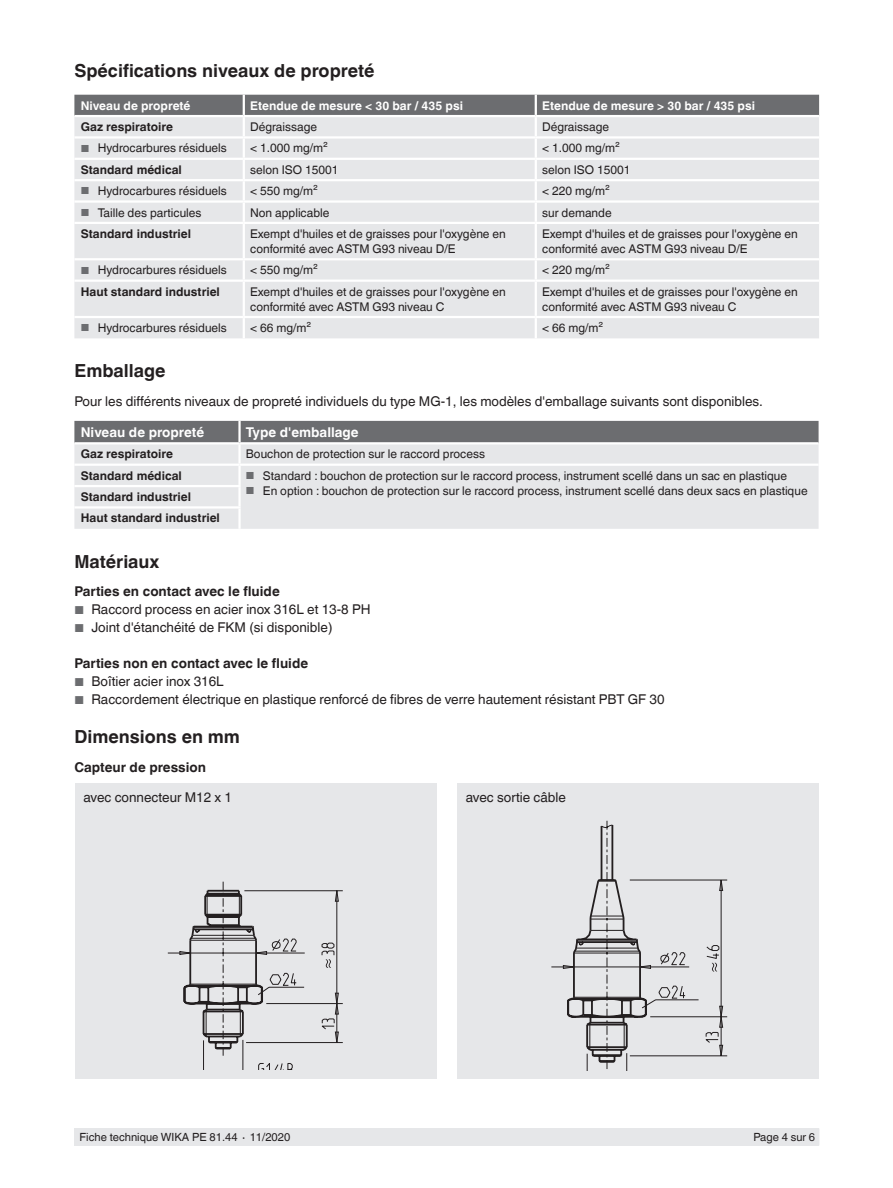
<style>
.page{position:relative;width:893px;height:1188px;background:#fff}
.page>*{position:absolute;margin:0;border:0;box-sizing:border-box;transform-origin:0 0}
.t1{font:700 18px "Helvetica World";color:#231f20}
.t2{font:13.5px "Helvetica World";color:#231f20}
.t3{font:700 13.5px "Helvetica World";color:#231f20}
.t4{font:700 13.5px "Helvetica World";color:#fff}
.t5{font:12px/15px "Helvetica World";color:#231f20}
.t6{font:700 12px/21.3px "Helvetica World";color:#231f20}
.t7{font:700 12px "Helvetica World";color:#fff}
.t8{font:11.25px "Helvetica World";color:#231f20}
.s1{font-size:10.2px;color:#6c6d70}
.s2{font-size:11.55px;color:#6c6d70}
</style>
<div class="page">
<div style="left:75px;top:1128px;width:744px;height:17px;background:#e6e7e9"></div>
<div style="left:75px;top:784px;width:361px;height:295px;background:#e6e7e9"></div>
<div style="left:457px;top:784px;width:362px;height:295px;background:#e6e7e9"></div>
<div style="left:74px;top:224px;width:745px;height:114px;background:#e6e7e9"></div>
<svg style="left:74px;top:95px;width:745px;height:127px;background:#d4d5d7"></svg>
<hr style="left:243px;top:224px;width:2px;height:34px;background:#fff">
<hr style="left:535px;top:224px;width:2px;height:34px;background:#fff">
<hr style="left:74px;top:258px;width:170px;height:2px;background:#fff">
<hr style="left:244px;top:258px;width:292px;height:2px;background:#fff">
<hr style="left:243px;top:260px;width:2px;height:20px;background:#fff">
<hr style="left:536px;top:258px;width:283px;height:2px;background:#fff">
<hr style="left:535px;top:260px;width:2px;height:20px;background:#fff">
<hr style="left:243px;top:282px;width:2px;height:34px;background:#fff">
<hr style="left:535px;top:282px;width:2px;height:34px;background:#fff">
<hr style="left:74px;top:316px;width:170px;height:2px;background:#fff">
<hr style="left:244px;top:316px;width:292px;height:2px;background:#fff">
<hr style="left:243px;top:318px;width:2px;height:20px;background:#fff">
<hr style="left:536px;top:316px;width:283px;height:2px;background:#fff">
<hr style="left:535px;top:318px;width:2px;height:20px;background:#fff">
<hr style="left:74px;top:115px;width:170px;height:2px;background:#fff">
<hr style="left:244px;top:115px;width:292px;height:2px;background:#fff">
<hr style="left:536px;top:115px;width:283px;height:2px;background:#fff">
<hr style="left:74px;top:280px;width:170px;height:2px;background:#fff">
<hr style="left:244px;top:280px;width:292px;height:2px;background:#fff">
<hr style="left:536px;top:280px;width:283px;height:2px;background:#fff">
<div style="left:74px;top:421px;width:745px;height:21px;background:#6c6d70"></div>
<div style="left:74px;top:444px;width:745px;height:85px;background:#e6e7e9"></div>
<hr style="left:238px;top:421px;width:3px;height:21px;background:#fff">
<hr style="left:238px;top:444px;width:3px;height:20px;background:#fff">
<hr style="left:74px;top:464px;width:166px;height:2px;background:#fff">
<hr style="left:240px;top:464px;width:579px;height:2px;background:#fff">
<hr style="left:238px;top:466px;width:3px;height:19px;background:#fff">
<hr style="left:238px;top:487px;width:3px;height:19px;background:#fff">
<hr style="left:238px;top:509px;width:3px;height:20px;background:#fff">
<hr style="left:74px;top:485px;width:167px;height:2px;background:#fff">
<hr style="left:74px;top:506px;width:167px;height:3px;background:#fff">
<svg style="left:167px;top:881px;width:176px;height:189px"></svg>
<svg style="left:551px;top:820px;width:177px;height:251px"></svg>
<svg style="left:563px;top:823px;width:88px;height:241px"></svg>
<svg style="left:660px;top:879px;width:63px;height:178px"></svg>
<h1 class="t1" style="left:74px;top:60px;width:302px">Spécifications niveaux de propreté</h1>
<p class="t7" style="left:81px;top:99px;width:111px">Niveau de propreté</p>
<p class="t7" style="left:250px;top:99px;width:214px">Etendue de mesure &lt; 30 bar / 435 psi</p>
<p class="t7" style="left:542px;top:99px;width:214px">Etendue de mesure &gt; 30 bar / 435 psi</p>
<p class="t6" style="left:81px;top:116px;width:94px">Gaz respiratoire</p>
<p class="t5" style="left:250px;top:119px;width:68px">Dégraissage</p>
<p class="t5" style="left:542px;top:119px;width:68px">Dégraissage</p>
<p class="t5" style="left:81px;top:141px;width:148px"><span class="s1">■</span> Hydrocarbures résiduels</p>
<p class="t5" style="left:250px;top:141px;width:79px">&lt; 1.000 mg/m²</p>
<p class="t5" style="left:542px;top:141px;width:79px">&lt; 1.000 mg/m²</p>
<p class="t6" style="left:81px;top:159px;width:103px">Standard médical</p>
<p class="t5" style="left:250px;top:162px;width:90px">selon ISO 15001</p>
<p class="t5" style="left:542px;top:162px;width:90px">selon ISO 15001</p>
<p class="t5" style="left:81px;top:184px;width:148px"><span class="s1">■</span> Hydrocarbures résiduels</p>
<p class="t5" style="left:250px;top:184px;width:69px">&lt; 550 mg/m²</p>
<p class="t5" style="left:542px;top:184px;width:69px">&lt; 220 mg/m²</p>
<p class="t5" style="left:81px;top:205px;width:122px"><span class="s1">■</span> Taille des particules</p>
<p class="t5" style="left:250px;top:205px;width:81px">Non applicable</p>
<p class="t5" style="left:542px;top:205px;width:71px">sur demande</p>
<p class="t6" style="left:81px;top:223px;width:112px">Standard industriel</p>
<p class="t5" style="left:250px;top:226px;width:257px">Exempt d'huiles et de graisses pour l'oxygène en conformité avec ASTM G93 niveau D/E</p>
<p class="t5" style="left:542px;top:226px;width:257px">Exempt d'huiles et de graisses pour l'oxygène en conformité avec ASTM G93 niveau D/E</p>
<p class="t5" style="left:81px;top:263px;width:148px"><span class="s1">■</span> Hydrocarbures résiduels</p>
<p class="t5" style="left:250px;top:263px;width:69px">&lt; 550 mg/m²</p>
<p class="t5" style="left:542px;top:263px;width:69px">&lt; 220 mg/m²</p>
<p class="t6" style="left:81px;top:281px;width:141px">Haut standard industriel</p>
<p class="t5" style="left:250px;top:284px;width:257px">Exempt d'huiles et de graisses pour l'oxygène en conformité avec ASTM G93 niveau C</p>
<p class="t5" style="left:542px;top:284px;width:257px">Exempt d'huiles et de graisses pour l'oxygène en conformité avec ASTM G93 niveau C</p>
<p class="t5" style="left:81px;top:320px;width:148px"><span class="s1">■</span> Hydrocarbures résiduels</p>
<p class="t5" style="left:250px;top:320px;width:62px">&lt; 66 mg/m²</p>
<p class="t5" style="left:542px;top:320px;width:62px">&lt; 66 mg/m²</p>
<h1 class="t1" style="left:74px;top:361px;width:93px">Emballage</h1>
<p class="t2" style="left:74px;top:393px;width:690px">Pour les différents niveaux de propreté individuels du type MG-1, les modèles d'emballage suivants sont disponibles.</p>
<p class="t4" style="left:81px;top:424px;width:125px">Niveau de propreté</p>
<p class="t4" style="left:246px;top:424px;width:114px">Type d'emballage</p>
<p class="t6" style="left:81px;top:444px;width:94px">Gaz respiratoire</p>
<p class="t5" style="left:246px;top:447px;width:241px">Bouchon de protection sur le raccord process</p>
<p class="t6" style="left:81px;top:465px;width:103px">Standard médical</p>
<p class="t5" style="left:246px;top:468px;width:543px"><span class="s1">■</span> Standard : bouchon de protection sur le raccord process, instrument scellé dans un sac en plastique</p>
<p class="t5" style="left:246px;top:483px;width:563px"><span class="s1">■</span> En option : bouchon de protection sur le raccord process, instrument scellé dans deux sacs en plastique</p>
<p class="t6" style="left:81px;top:486px;width:141px">Standard industriel<br>Haut standard industriel</p>
<h1 class="t1" style="left:74px;top:551px;width:87px">Matériaux</h1>
<p class="t3" style="left:74px;top:584px;width:207px">Parties en contact avec le fluide</p>
<p class="t2" style="left:74px;top:602px;width:298px"><span class="s2">■</span> Raccord process en acier inox 316L et 13-8 PH</p>
<p class="t2" style="left:74px;top:620px;width:260px"><span class="s2">■</span> Joint d'étanchéité de FKM (si disponible)</p>
<p class="t3" style="left:74px;top:656px;width:235px">Parties non en contact avec le fluide</p>
<p class="t2" style="left:74px;top:674px;width:151px"><span class="s2">■</span> Boîtier acier inox 316L</p>
<p class="t2" style="left:74px;top:692px;width:592px"><span class="s2">■</span> Raccordement électrique en plastique renforcé de fibres de verre hautement résistant PBT GF 30</p>
<h1 class="t1" style="left:74px;top:727px;width:167px">Dimensions en mm</h1>
<p class="t3" style="left:74px;top:759px;width:133px">Capteur de pression</p>
<p class="t2" style="left:83px;top:789px;width:150px">avec connecteur M12 x 1</p>
<p class="t2" style="left:466px;top:789px;width:102px">avec sortie câble</p>
<p class="t8" style="left:80px;top:1131px;width:212px">Fiche technique WIKA PE 81.44 ∙ 11/2020</p>
<p class="t8" style="left:753px;top:1131px;width:63px">Page 4 sur 6</p>
</div>
